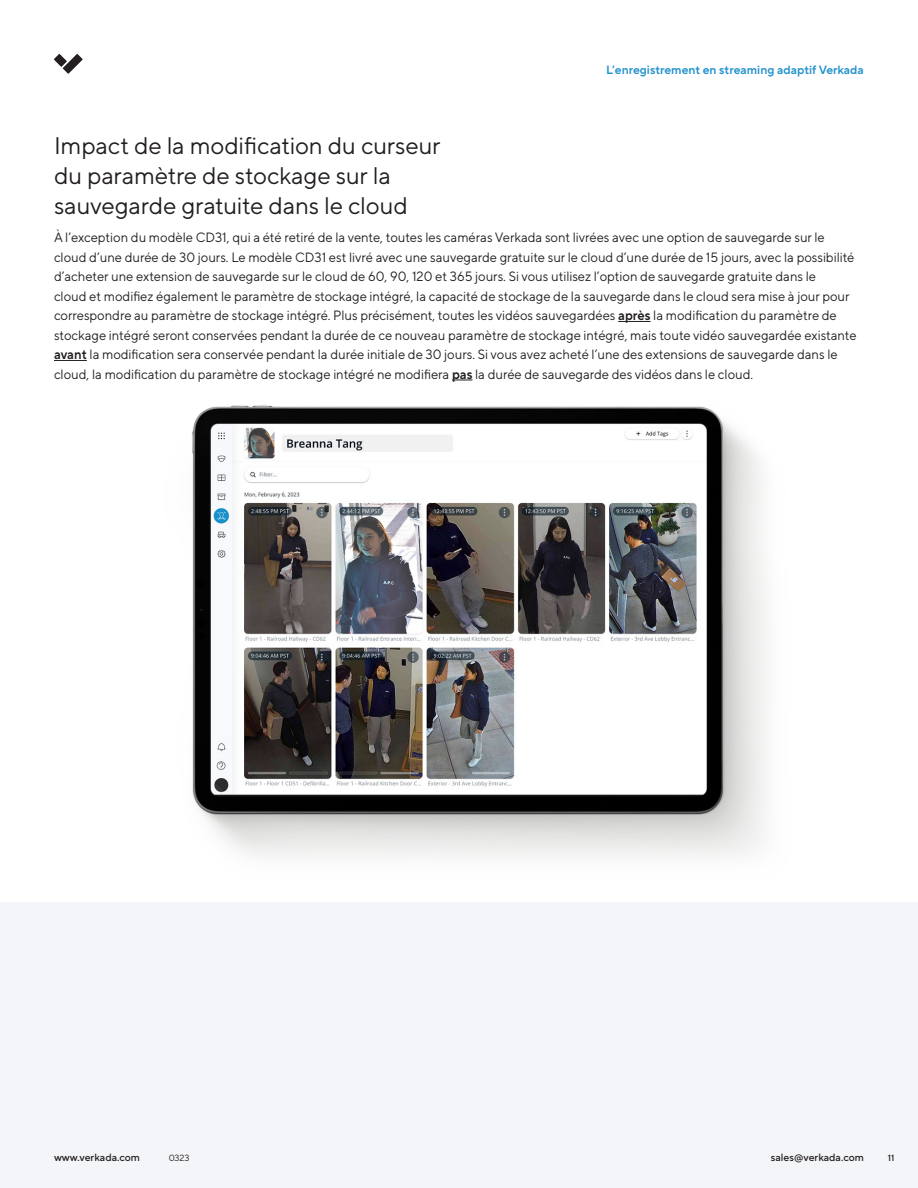
<style>
.page{position:relative;width:918px;height:1188px;background:#fff}
.page>*{position:absolute;margin:0;border:0;box-sizing:border-box;transform-origin:0 0}
.Level_1-Headlines-Ti{font:24px/30px "TT Norms Pro";letter-spacing:-.01em;color:#231f20}
.t1{font:13.5px/19.5px "TT Norms Pro";color:#231f20;scale:.96 1}
.t2{font:600 12px "TT Norms Pro";color:#2292cc}
.t3{font:500 10.5px "TT Norms Pro";color:#231f20}
.t4{font:9px "TT Norms Pro";color:#231f20}
.t5{font:500 9px "TT Norms Pro";color:#231f20}
.s1{font-weight:600}
</style>
<div class="page">
<svg style="left:54px;top:54px;width:29px;height:20px"></svg>
<div style="left:0;top:903px;width:918px;height:285px;background:#f4f5f8"></div>
<hr style="left:618px;top:321px;width:33px;height:1px;background:#231f20">
<hr style="left:54px;top:360px;width:33px;height:1px;background:#231f20">
<svg style="left:452px;top:380px;width:21px;height:1px"></svg>
<img style="left:192px;top:405px;width:575px;height:452px">
<p class="Level_1-Headlines-Ti" style="left:54px;top:129px;width:388px">Impact de la modification du curseur du paramètre de stockage sur la sauvegarde gratuite dans le cloud</p>
<p class="t2" style="left:606px;top:61px;width:259px">L’enregistrement en streaming adaptif Verkada</p>
<p class="t1" style="left:54px;top:227px;width:838px">À l’exception du modèle CD31, qui a été retiré de la vente, toutes les caméras Verkada sont livrées avec une option de sauvegarde sur le cloud d’une durée de 30 jours. Le modèle CD31 est livré avec une sauvegarde gratuite sur le cloud d’une durée de 15 jours, avec la possibilité d’acheter une extension de sauvegarde sur le cloud de 60, 90, 120 et 365 jours. Si vous utilisez l’option de sauvegarde gratuite dans le<br>cloud et modifiez également le paramètre de stockage intégré, la capacité de stockage de la sauvegarde dans le cloud sera mise à jour pour correspondre au paramètre de stockage intégré. Plus précisément, toutes les vidéos sauvegardées <span class="s1">après</span> la modification du paramètre de stockage intégré seront conservées pendant la durée de ce nouveau paramètre de stockage intégré, mais toute vidéo sauvegardée existante <span class="s1">avant</span> la modification sera conservée pendant la durée initiale de 30 jours. Si vous avez acheté l’une des extensions de sauvegarde dans le cloud, la modification du paramètre de stockage intégré ne modifiera <span class="s1">pas</span> la durée de sauvegarde des vidéos dans le cloud.</p>
<p class="t3" style="left:54px;top:1150px;width:88px">www.verkada.com</p>
<p class="t4" style="left:169px;top:1151px;width:22px">0323</p>
<p class="t3" style="left:771px;top:1150px;width:95px">sales@verkada.com</p>
<p class="t5" style="left:888px;top:1151px;width:8px">11</p>
</div>
